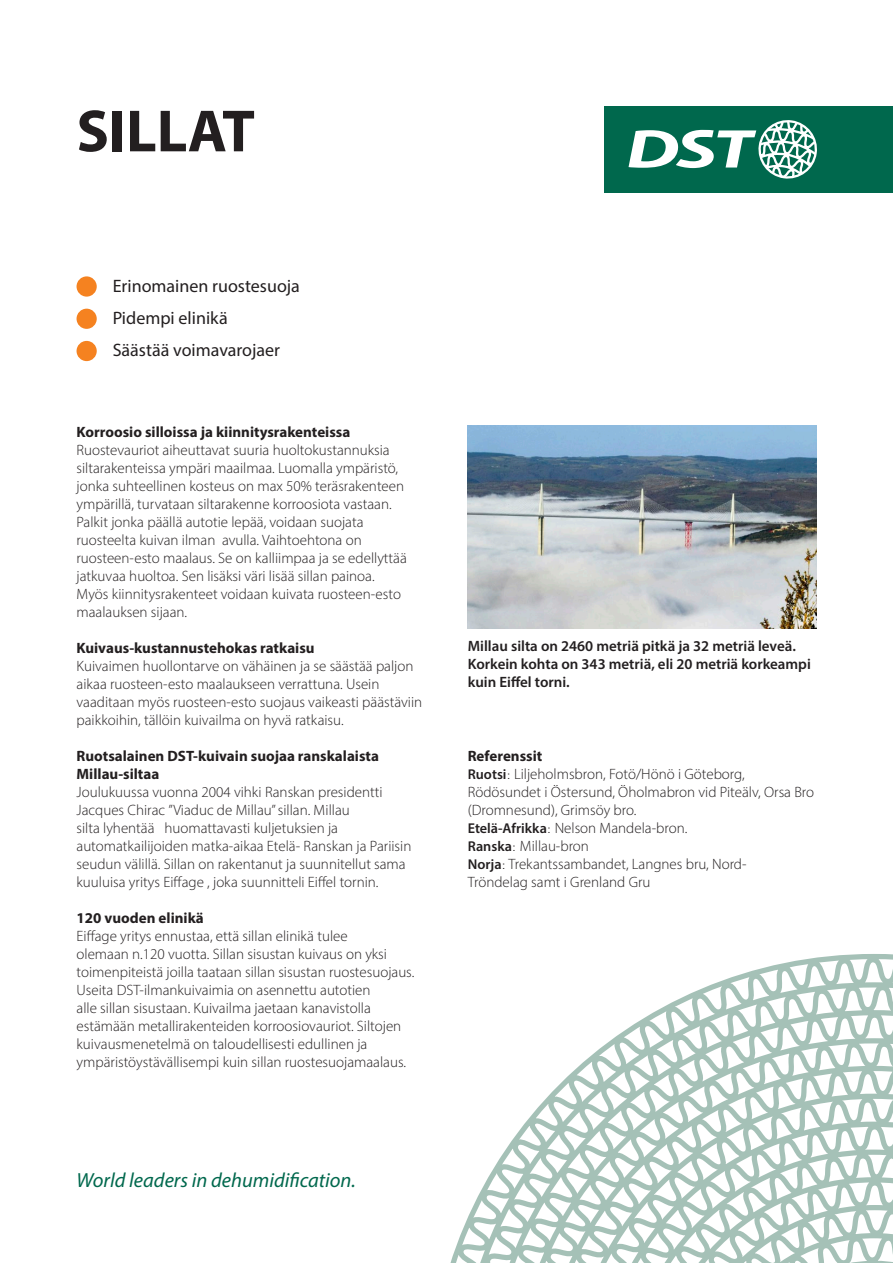
<style>
.page{position:relative;width:893px;height:1263px;background:#fff}
.page>*{position:absolute;margin:0;border:0;box-sizing:border-box;transform-origin:0 0}
.Application{font:700 60px "Myriad Pro";color:#231f20}
.Slogan{font:italic 20.55px "Myriad Pro";color:#00684d}
.Bullets{font:18px "Myriad Pro";color:#231f20}
.Body_text{font:300 15px/18px "Myriad Pro";color:#231f20}
.Body_text-2{font:700 15px/18px "Myriad Pro";color:#231f20}
.t1{font:600 15px/18px "Myriad Pro";color:#231f20}
.s1{font-weight:600;font-size:14.25px}
.s2{font-family:"DIN Pro";font-size:14.25px}
</style>
<div class="page">
<img style="left:468px;top:425px;width:349px;height:203px">
<div style="left:604px;top:106px;width:289px;height:86px;background:#00684d"></div>
<svg style="left:628px;top:120px;width:189px;height:59px"></svg>
<div style="left:77px;top:276px;width:20px;height:21px;background:#f58220;border-radius:50%"></div>
<div style="left:77px;top:309px;width:20px;height:20px;background:#f58220;border-radius:50%"></div>
<div style="left:77px;top:341px;width:20px;height:20px;background:#f58220;border-radius:50%"></div>
<svg style="left:450px;top:954px;width:443px;height:309px"></svg>
<p class="Application" style="left:77px;top:92px;width:180px">SILLAT</p>
<p class="Bullets" style="left:113px;top:275px;width:189px">Erinomainen ruostesuoja</p>
<p class="Bullets" style="left:113px;top:307px;width:117px">Pidempi elinikä</p>
<p class="Bullets" style="left:113px;top:339px;width:169px">Säästää voimavarojaer</p>
<p class="Body_text-2" style="left:77px;top:422px;width:275px">Korroosio silloissa ja kiinnitysrakenteissa</p>
<p class="Body_text" style="left:77px;top:440px;width:332px">Ruostevauriot aiheuttavat suuria huoltokustannuksia siltarakenteissa ympäri maailmaa. Luomalla ympäristö, jonka suhteellinen kosteus on max 50% teräsrakenteen ympärillä, turvataan siltarakenne korroosiota vastaan.<br>Palkit jonka päällä autotie lepää, voidaan suojata ruosteelta kuivan ilman avulla. Vaihtoehtona on ruosteen-esto maalaus. Se on kalliimpaa ja se edellyttää jatkuvaa huoltoa. Sen lisäksi väri lisää sillan painoa.<br>Myös kiinnitysrakenteet voidaan kuivata ruosteen-esto maalauksen sijaan.</p>
<p class="Body_text-2" style="left:77px;top:638px;width:240px">Kuivaus-kustannustehokas ratkaisu</p>
<p class="Body_text" style="left:77px;top:656px;width:347px">Kuivaimen huollontarve on vähäinen ja se säästää paljon aikaa ruosteen-esto maalaukseen verrattuna. Usein vaaditaan myös ruosteen-esto suojaus vaikeasti päästäviin paikkoihin, tällöin kuivailma on hyvä ratkaisu.</p>
<p class="Body_text-2" style="left:77px;top:746px;width:304px">Ruotsalainen DST-kuivain suojaa ranskalaista<br>Millau-siltaa</p>
<p class="Body_text" style="left:77px;top:782px;width:336px">Joulukuussa vuonna 2004 vihki Ranskan presidentti Jacques Chirac ”Viaduc de Millau” sillan. Millau<br>silta lyhentää huomattavasti kuljetuksien ja automatkailijoiden matka-aikaa Etelä- Ranskan ja Pariisin seudun välillä. Sillan on rakentanut ja suunnitellut sama kuuluisa yritys Eiffage , joka suunnitteli Eiffel tornin.</p>
<p class="Body_text-2" style="left:77px;top:908px;width:129px">120 vuoden elinikä</p>
<p class="Body_text" style="left:77px;top:926px;width:339px">Eiffage yritys ennustaa, että sillan elinikä tulee<br>olemaan n.120 vuotta. Sillan sisustan kuivaus on yksi toimenpiteistä joilla taataan sillan sisustan ruostesuojaus.<br>Useita DST-ilmankuivaimia on asennettu autotien<br>alle sillan sisustaan. Kuivailma jaetaan kanavistolla estämään metallirakenteiden korroosiovauriot. Siltojen kuivausmenetelmä on taloudellisesti edullinen ja ympäristöystävällisempi kuin sillan ruostesuojamaalaus.</p>
<p class="Slogan" style="left:77px;top:1167px;width:281px">World leaders in dehumidification.</p>
<p class="t1" style="left:468px;top:636px;width:345px">Millau silta on 2460 metriä pitkä ja 32 metriä leveä.<br>Korkein kohta on 343 metriä, eli 20 metriä korkeampi kuin Eiffel torni.</p>
<p class="Body_text-2" style="left:468px;top:746px;width:76px">Referenssit</p>
<p class="Body_text" style="left:468px;top:764px;width:348px"><span class="s1">Ruotsi</span><span class="s2">:</span> Liljeholmsbron, Fotö/Hönö i Göteborg, Rödösundet i Östersund, Öholmabron vid Piteälv, Orsa Bro (Dromnesund), Grimsöy bro.<br><span class="s1">Etelä-Afrikka</span><span class="s2">:</span> Nelson Mandela-bron.</p>
<p class="Body_text" style="left:468px;top:836px;width:123px"><span class="s1">Ranska</span><span class="s2">:</span> Millau-bron</p>
<p class="Body_text" style="left:468px;top:854px;width:280px"><span class="s1">Norja</span><span class="s2">:</span> Trekantssambandet, Langnes bru, Nord-</p>
<p class="Body_text" style="left:468px;top:872px;width:184px">Tröndelag samt i Grenland Gru</p>
</div>
